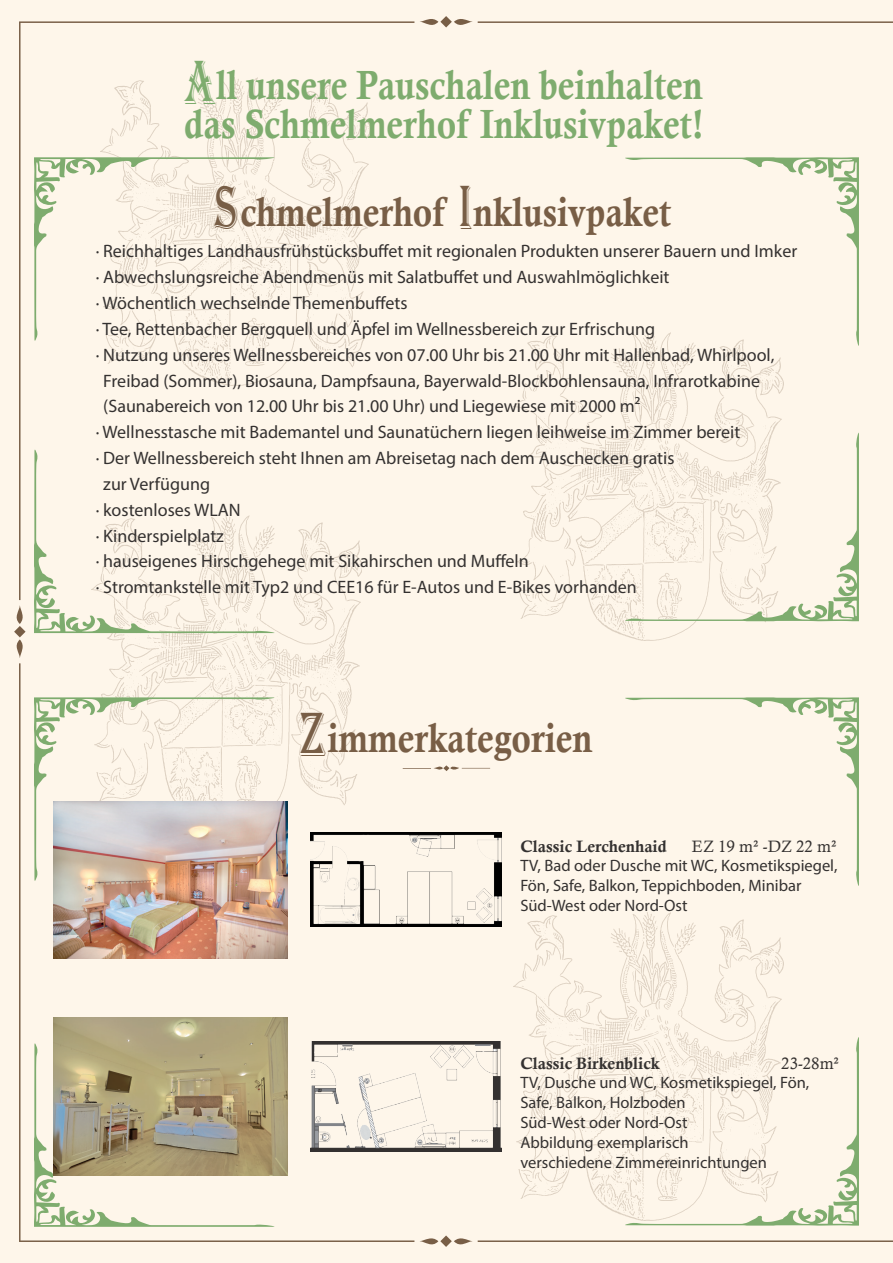
<style>
.page{position:relative;width:893px;height:1263px;background:#fef6ea}
.page>*{position:absolute;margin:0;border:0;box-sizing:border-box;transform-origin:0 0}
.t1{font:40.8px "Calis MT Bol";color:#7eac6e;scale:.87 1}
.t2{font:40.8px "Calis MT Bol";color:#785e46;scale:.87 1}
.t3{font:18px "Myriad Pro";color:#343130}
.t4{font:16.5px/19.8px "Myriad Pro";color:#343130}
.t5{font:16.5px "Calis MT Bol";color:#343130}
.t6{font:16.5px "Calisto";color:#343130}
.s1{font-family:"Algerian";font-size:64.2px}
</style>
<div class="page">
<img style="left:514px;top:335px;width:270px;height:305px">
<img style="left:514px;top:913px;width:270px;height:301px">
<img style="left:107px;top:600px;width:254px;height:63px">
<svg style="left:34px;top:600px;width:243px;height:33px"></svg>
<svg style="left:620px;top:431px;width:239px;height:190px"></svg>
<svg style="left:620px;top:157px;width:239px;height:191px"></svg>
<svg style="left:625px;top:697px;width:234px;height:189px"></svg>
<svg style="left:620px;top:1035px;width:239px;height:190px"></svg>
<svg style="left:414px;top:765px;width:76px;height:6px"></svg>
<img style="left:414px;top:1041px;width:88px;height:111px">
<img style="left:414px;top:832px;width:88px;height:95px">
<svg style="left:14px;top:605px;width:12px;height:53px"></svg>
<img style="left:19px;top:663px;width:395px;height:579px">
<svg style="left:19px;top:21px;width:395px;height:579px"></svg>
<svg style="left:420px;top:1235px;width:473px;height:12px"></svg>
<svg style="left:420px;top:16px;width:473px;height:12px"></svg>
<h1 class="t1" style="left:184px;top:62px;width:598px"><span class="s1">A</span>ll unsere Pauschalen beinhalten</h1>
<h1 class="t1" style="left:184px;top:100px;width:599px">das Schmelmerhof Inklusivpaket!</h1>
<h1 class="t2" style="left:215px;top:188px;width:526px"><span class="s1">S</span>chmelmerhof <span class="s1">I</span>nklusivpaket</h1>
<p class="t3" style="left:96px;top:240px;width:703px">· Reichhaltiges Landhausfrühstücksbuffet mit regionalen Produkten unserer Bauern und Imker</p>
<p class="t3" style="left:96px;top:266px;width:575px">· Abwechslungsreiche Abendmenüs mit Salatbuffet und Auswahlmöglichkeit</p>
<p class="t3" style="left:96px;top:292px;width:313px">· Wöchentlich wechselnde Themenbuffets</p>
<p class="t3" style="left:96px;top:318px;width:561px">· Tee, Rettenbacher Bergquell und Äpfel im Wellnessbereich zur Erfrischung</p>
<p class="t3" style="left:96px;top:343px;width:680px">· Nutzung unseres Wellnessbereiches von 07.00 Uhr bis 21.00 Uhr mit Hallenbad, Whirlpool,</p>
<p class="t3" style="left:103px;top:369px;width:658px">Freibad (Sommer), Biosauna, Dampfsauna, Bayerwald-Blockbohlensauna, Infrarotkabine</p>
<p class="t3" style="left:103px;top:395px;width:539px">(Saunabereich von 12.00 Uhr bis 21.00 Uhr) und Liegewiese mit 2000 m²</p>
<p class="t3" style="left:96px;top:421px;width:646px">· Wellnesstasche mit Bademantel und Saunatüchern liegen leihweise im Zimmer bereit</p>
<p class="t3" style="left:96px;top:447px;width:580px">· Der Wellnessbereich steht Ihnen am Abreisetag nach dem Auschecken gratis</p>
<p class="t3" style="left:103px;top:473px;width:108px">zur Verfügung</p>
<p class="t3" style="left:96px;top:499px;width:147px">· kostenloses WLAN</p>
<p class="t3" style="left:96px;top:524px;width:130px">· Kinderspielplatz</p>
<p class="t3" style="left:96px;top:550px;width:435px">· hauseigenes Hirschgehege mit Sikahirschen und Muffeln</p>
<p class="t3" style="left:96px;top:576px;width:543px">· Stromtankstelle mit Typ2 und CEE16 für E-Autos und E-Bikes vorhanden</p>
<h1 class="t2" style="left:300px;top:715px;width:338px"><span class="s1">Z</span>immerkategorien</h1>
<p class="t5" style="left:520px;top:836px;width:148px">Classic Lerchenhaid</p>
<p class="t6" style="left:692px;top:836px;width:146px">EZ 19 m² -DZ 22 m²</p>
<p class="t4" style="left:520px;top:856px;width:319px">TV, Bad oder Dusche mit WC, Kosmetikspiegel,<br>Fön, Safe, Balkon, Teppichboden, Minibar<br>Süd-West oder Nord-Ost</p>
<p class="t5" style="left:520px;top:1053px;width:141px">Classic Birkenblick</p>
<p class="t6" style="left:781px;top:1053px;width:60px">23-28m²</p>
<p class="t4" style="left:520px;top:1072px;width:290px">TV, Dusche und WC, Kosmetikspiegel, Fön,<br>Safe, Balkon, Holzboden<br>Süd-West oder Nord-Ost<br>Abbildung exemplarisch<br>verschiedene Zimmereinrichtungen</p>
</div>
